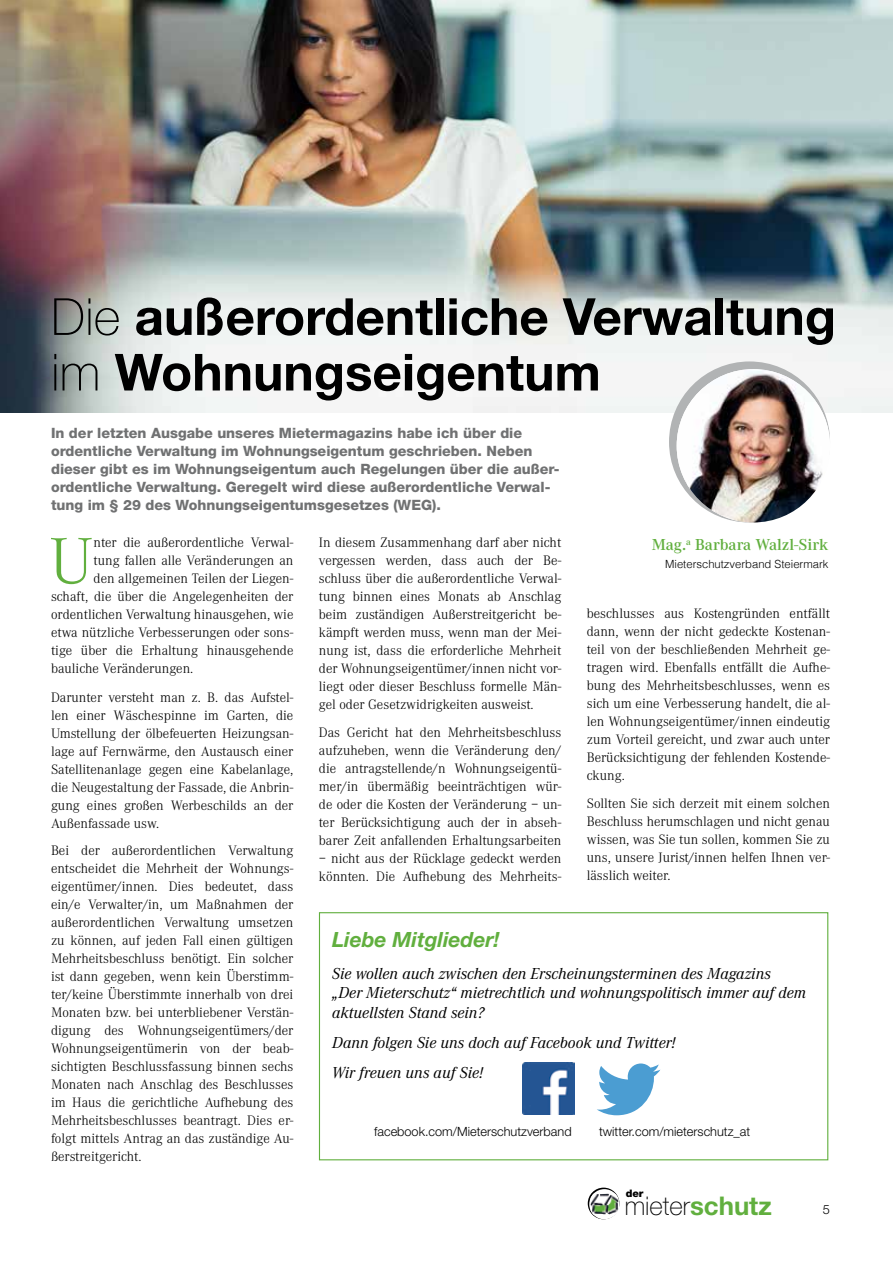
<style>
.page{position:relative;width:893px;height:1263px;background:#fff}
.page>*{position:absolute;margin:0;border:0;box-sizing:border-box;transform-origin:0 0}
.t1{font:300 68.1px "Corporate A";color:#61af3e}
.t2{font:700 51.15px/55.7px "Helvetica Neue LT Std";color:#000}
.t3{font:100 25.8px "Helvetica Neue LT Std";color:#000}
.t4{font:italic 700 21px "Helvetica Neue LT Std";color:#61af3e}
.t5{font:italic 16.5px/19.5px "Corporate A";color:#000}
.t6{font:600 16.5px "Corporate A";color:#61af3e}
.t7{font:300 14.25px/18px "Corporate A";color:#000;text-align:justify}
.t8{font:800 14.25px/18px "Helvetica Neue LT Std";color:#707172}
.t9{font:300 12.75px "Helvetica Neue LT Std";color:#000}
.t10{font:300 11.25px "Helvetica";color:#000}
.t11{font:900 10.35px "Helvetica Neue LT Std";color:#000}
.s1{font-weight:100}
.s2{font-weight:700;color:#61af3e}
</style>
<div class="page">
<svg style="left:588px;top:1187px;width:31px;height:32px"></svg>
<div style="left:589px;top:1189px;width:30px;height:30px;background:#fff;border-radius:50%"></div>
<img style="left:590px;top:1193px;width:28px;height:22px">
<img style="left:0;top:0;width:893px;height:377px">
<img style="left:0;top:377px;width:893px;height:35px">
<div style="left:669px;top:361px;width:161px;height:161px;background:#b1b3b4;border-radius:50%"></div>
<img style="left:677px;top:369px;width:153px;height:153px;border-radius:77px">
<svg style="left:597px;top:1063px;width:63px;height:52px"></svg>
<img style="left:522px;top:1062px;width:53px;height:53px">
<div style="left:319px;top:912px;width:509px;height:248px;border:1px solid #61af3e"></div>
<h2 class="t2" style="left:51px;top:288px;width:786px"><span class="s1">Die</span> außerordentliche Verwaltung <span class="s1">im</span> Wohnungseigentum</h2>
<p class="t8" style="left:51px;top:424px;width:510px">In der letzten Ausgabe unseres Mietermagazins habe ich über die ordentliche Verwaltung im Wohnungseigentum geschrieben. Neben dieser gibt es im Wohnungseigentum auch Regelungen über die außer&shy;ordentliche Verwaltung. Geregelt wird diese außerordentliche Verwal&shy;tung im § 29 des Wohnungseigentumsgesetzes (WEG).</p>
<p class="t7" style="left:319px;top:534px;width:244px">In diesem Zusammenhang darf aber nicht vergessen werden, dass auch der Be&shy;schluss über die außerordentliche Verwal&shy;tung binnen eines Monats ab Anschlag beim zuständigen Außerstreitgericht be&shy;kämpft werden muss, wenn man der Mei&shy;nung ist, dass die erforderliche Mehrheit der Wohnungseigentümer/innen nicht vor&shy;liegt oder dieser Beschluss formelle Män&shy;gel oder Gesetzwidrigkeiten ausweist.</p>
<p class="t7" style="left:319px;top:723px;width:244px">Das Gericht hat den Mehrheitsbeschluss aufzuheben, wenn die Veränderung den/ die antragstellende/n Wohnungseigentü&shy;mer/in übermäßig beeinträchtigen wür&shy;de oder die Kosten der Veränderung – un&shy;ter Berücksichtigung auch der in abseh&shy;barer Zeit anfallenden Erhaltungsarbeiten</p>
<p class="t7" style="left:319px;top:849px;width:244px">– nicht aus der Rücklage gedeckt werden könnten. Die Aufhebung des Mehrheits-</p>
<h1 class="t1" style="left:49px;top:524px;width:46px">U</h1>
<p class="t7" style="left:94px;top:534px;width:201px">nter die außerordentliche Verwal-</p>
<p class="t6" style="left:652px;top:535px;width:178px">Mag.<sup>a</sup> Barbara Walzl-Sirk</p>
<p class="t10" style="left:665px;top:557px;width:165px">Mieterschutzverband Steiermark</p>
<p class="t7" style="left:94px;top:552px;width:201px">tung fallen alle Veränderungen an</p>
<p class="t7" style="left:94px;top:570px;width:201px">den allgemeinen Teilen der Liegen-</p>
<p class="t7" style="left:51px;top:588px;width:244px">schaft, die über die Angelegenheiten der</p>
<p class="t7" style="left:51px;top:606px;width:244px">ordentlichen Verwaltung hinausgehen, wie</p>
<p class="t7" style="left:51px;top:624px;width:244px">etwa nützliche Verbesserungen oder sons-</p>
<p class="t7" style="left:51px;top:642px;width:244px">tige über die Erhaltung hinausgehende</p>
<p class="t7" style="left:51px;top:660px;width:144px">bauliche Veränderungen.</p>
<p class="t7" style="left:51px;top:689px;width:244px">Darunter versteht man z. B. das Aufstel&shy;len einer Wäschespinne im Garten, die Umstellung der ölbefeuerten Heizungsan&shy;lage auf Fernwärme, den Austausch einer Satellitenanlage gegen eine Kabelanlage, die Neugestaltung der Fassade, die Anbrin&shy;gung eines großen Werbeschilds an der Außenfassade usw.</p>
<p class="t7" style="left:51px;top:842px;width:244px">Bei der außerordentlichen Verwaltung entscheidet die Mehrheit der Wohnungs&shy;eigentümer/innen. Dies bedeutet, dass ein/e Verwalter/in, um Maßnahmen der außerordentlichen Verwaltung umsetzen zu können, auf jeden Fall einen gültigen Mehrheitsbeschluss benötigt. Ein solcher ist dann gegeben, wenn kein Überstimm&shy;ter/keine Überstimmte innerhalb von drei Monaten bzw. bei unterbliebener Verstän&shy;digung des Wohnungseigentümers/der Wohnungseigentümerin von der beab&shy;sichtigten Beschlussfassung binnen sechs Monaten nach Anschlag des Beschlusses im Haus die gerichtliche Aufhebung des Mehrheitsbeschlusses beantragt. Dies er&shy;folgt mittels Antrag an das zuständige Au&shy;ßerstreitgericht.</p>
<p class="t7" style="left:587px;top:605px;width:245px">beschlusses aus Kostengründen entfällt dann, wenn der nicht gedeckte Kostenan&shy;teil von der beschließenden Mehrheit ge&shy;tragen wird. Ebenfalls entfällt die Aufhe&shy;bung des Mehrheitsbeschlusses, wenn es sich um eine Verbesserung handelt, die al&shy;len Wohnungseigentümer/innen eindeutig zum Vorteil gereicht, und zwar auch unter Berücksichtigung der fehlenden Kostende&shy;ckung.</p>
<p class="t7" style="left:587px;top:794px;width:245px">Sollten Sie sich derzeit mit einem solchen Beschluss herumschlagen und nicht genau wissen, was Sie tun sollen, kommen Sie zu uns, unsere Jurist/innen helfen Ihnen ver&shy;lässlich weiter.</p>
<h3 class="t4" style="left:332px;top:926px;width:169px">Liebe Mitglieder!</h3>
<p class="t5" style="left:332px;top:964px;width:475px">Sie wollen auch zwischen den Erscheinungsterminen des Magazins<br>„Der Mieterschutz“ mietrechtlich und wohnungspolitisch immer auf dem aktuellsten Stand sein?</p>
<p class="t5" style="left:332px;top:1028px;width:345px;line-height:30.2px">Dann folgen Sie uns doch auf Facebook und Twitter!<br>Wir freuen uns auf Sie!</p>
<p class="t9" style="left:374px;top:1123px;width:199px">facebook.com/Mieterschutzverband</p>
<p class="t9" style="left:599px;top:1123px;width:153px">twitter.com/mieterschutz_at</p>
<p class="t11" style="left:626px;top:1187px;width:19px">der</p>
<h3 class="t3" style="left:625px;top:1190px;width:149px">mieter<span class="s2">schutz</span></h3>
<p class="t9" style="left:823px;top:1201px;width:9px">5</p>
</div>
